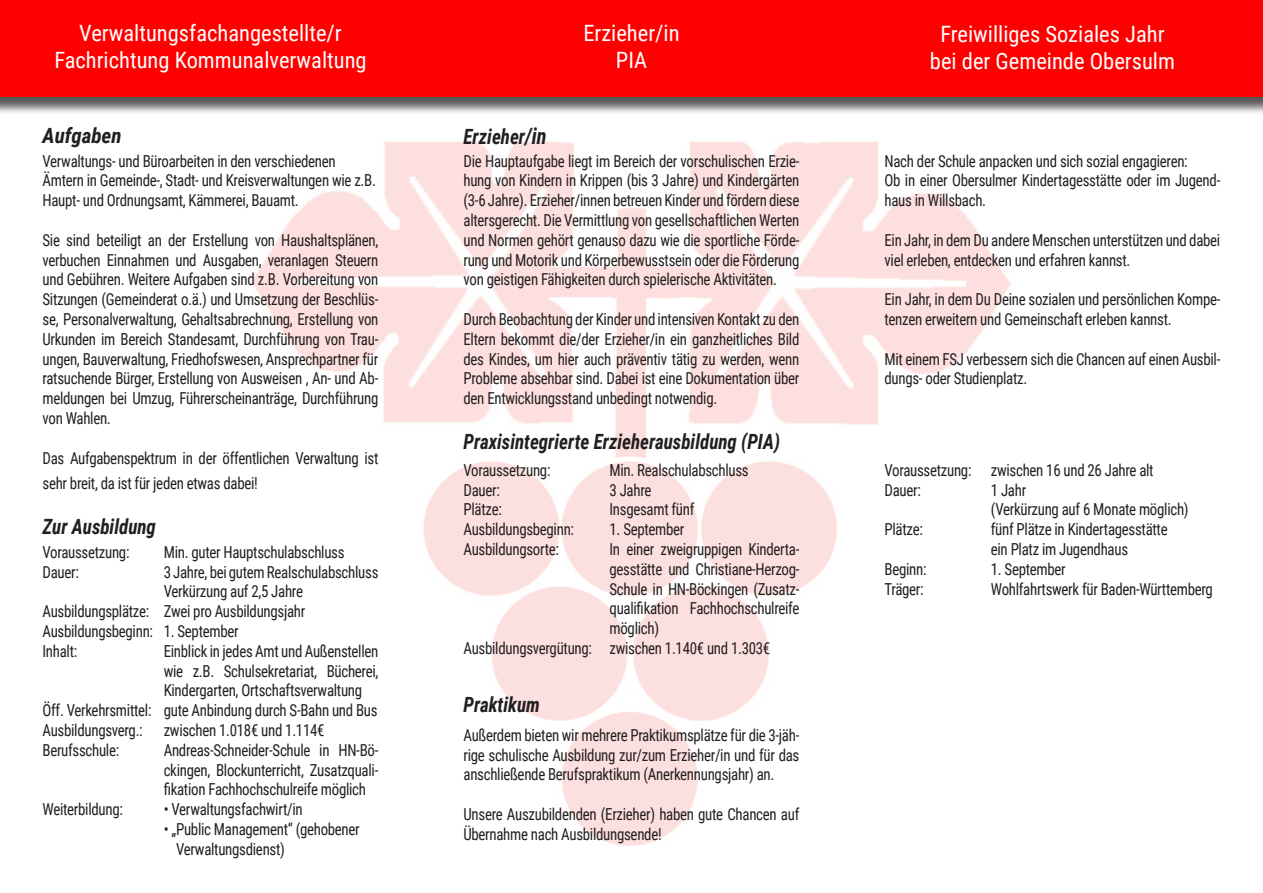
<style>
.page{position:relative;width:1263px;height:893px;background:#fff}
.page>*{position:absolute;margin:0;border:0;box-sizing:border-box;transform-origin:0 0}
.t1{font:22.5px/27px "Roboto Condensed";color:#fff;text-align:center}
.t2{font:italic 700 21px "Roboto Condensed";color:#231f20;scale:.9 1}
.t3{font:italic 700 21px "Roboto Condensed";color:#231f20}
.t4{font:16.5px/19.8px "Roboto Condensed";letter-spacing:-.02em;color:#231f20;scale:.9 1}
.s1{font-size:22.5px}
</style>
<div class="page">
<img style="left:250px;top:141px;width:762px;height:705px">
<div style="left:0;top:0;width:1263px;height:117px;background:#231f20;opacity:.75"></div>
<div style="left:0;top:0;width:1263px;height:97px;background:#f00"></div>
<h1 class="t1" style="left:54px;top:20px;width:314px">Verwaltungsfachangestellte/r<br>Fachrichtung Kommunalverwaltung</h1>
<h1 class="t1" style="left:583px;top:20px;width:98px">Erzieher/in<br>PIA</h1>
<h1 class="t1" style="left:930px;top:21px;width:246px">Freiwilliges Soziales Jahr bei der Gemeinde Obersulm</h1>
<p class="t3" style="left:43px;top:124px;width:81px">Aufgaben</p>
<p class="t2" style="left:463px;top:125px;width:94px">Erzieher<span class="s1">/in</span></p>
<p class="t4" style="left:43px;top:151px;width:372px">Verwaltungs- und Büroarbeiten in den verschiedenen<br>Ämtern in Gemeinde-, Stadt- und Kreisverwaltungen wie z.B.<br>Haupt- und Ordnungsamt, Kämmerei, Bauamt.</p>
<p class="t4" style="left:43px;top:230px;width:375px;text-align:justify">Sie sind beteiligt an der Erstellung von Haushaltsplänen, verbuchen Einnahmen und Ausgaben, veranlagen Steuern und Gebühren. Weitere Aufgaben sind z.B. Vorbereitung von Sitzungen (Gemeinderat o.ä.) und Umsetzung der Beschlüs&shy;se, Personalverwaltung, Gehaltsabrechnung, Erstellung von Urkunden im Bereich Standesamt, Durchführung von Trau&shy;ungen, Bauverwaltung, Friedhofswesen, Ansprechpartner für ratsuchende Bürger, Erstellung von Ausweisen , An- und Ab&shy;meldungen bei Umzug, Führerscheinanträge, Durchführung von Wahlen.</p>
<p class="t4" style="left:43px;top:445px;width:375px;line-height:25.2px">Das Aufgabenspektrum in der öffentlichen Verwaltung ist sehr breit, da ist für jeden etwas dabei!</p>
<p class="t2" style="left:43px;top:514px;width:128px">Zur Ausbildung</p>
<p class="t4" style="left:43px;top:542px;width:98px">Voraussetzung:<br>Dauer:</p>
<p class="t4" style="left:43px;top:602px;width:124px">Ausbildungsplätze:<br>Ausbildungsbeginn:<br>Inhalt:</p>
<p class="t4" style="left:43px;top:701px;width:123px">Öff. Verkehrsmittel:<br>Ausbildungsverg.:<br>Berufsschule:</p>
<p class="t4" style="left:43px;top:800px;width:91px">Weiterbildung:</p>
<p class="t4" style="left:164px;top:542px;width:240px">Min. guter Hauptschulabschluss<br>3 Jahre, bei gutem Realschulabschluss<br>Verkürzung auf 2,5 Jahre<br>Zwei pro Ausbildungsjahr</p>
<p class="t4" style="left:164px;top:621px;width:240px">1. September<br>Einblick in jedes Amt und Außenstellen wie z.B. Schulsekretariat, Bücherei, Kindergarten, Ortschaftsverwaltung gute Anbindung durch S-Bahn und Bus zwischen 1.018€ und 1.114€ Andreas-Schneider-Schule in HN-Bö&shy;ckingen, Blockunterricht, Zusatzquali&shy;fikation Fachhochschulreife möglich</p>
<p class="t4" style="left:164px;top:800px;width:156px">• Verwaltungsfachwirt/in</p>
<p class="t4" style="left:176px;top:819px;width:205px;text-indent:-12px">• „Public Management“ (gehobener<br>Verwaltungsdienst)</p>
<p class="t4" style="left:463px;top:151px;width:375px;text-align:justify">Die Hauptaufgabe liegt im Bereich der vorschulischen Erzie&shy;hung von Kindern in Krippen (bis 3 Jahre) und Kindergärten (3-6 Jahre). Erzieher/innen betreuen Kinder und fördern diese altersgerecht. Die Vermittlung von gesellschaftlichen Werten und Normen gehört genauso dazu wie die sportliche Förde&shy;rung und Motorik und Körperbewusstsein oder die Förderung von geistigen Fähigkeiten durch spielerische Aktivitäten.</p>
<p class="t4" style="left:463px;top:309px;width:375px;text-align:justify">Durch Beobachtung der Kinder und intensiven Kontakt zu den Eltern bekommt die/der Erzieher/in ein ganzheitliches Bild des Kindes, um hier auch präventiv tätig zu werden, wenn Probleme absehbar sind. Dabei ist eine Dokumentation über den Entwicklungsstand unbedingt notwendig.</p>
<p class="t2" style="left:463px;top:430px;width:353px">Praxisintegrierte Erzieherausbildung (PIA)</p>
<p class="t4" style="left:463px;top:460px;width:124px">Voraussetzung:<br>Dauer:<br>Plätze:<br>Ausbildungsbeginn:<br>Ausbildungsorte:</p>
<p class="t4" style="left:463px;top:638px;width:144px">Ausbildungsvergütung:</p>
<p class="t2" style="left:463px;top:693px;width:86px">Praktikum</p>
<p class="t4" style="left:609px;top:460px;width:156px">Min. Realschulabschluss<br>3 Jahre<br>Insgesamt fünf</p>
<p class="t4" style="left:609px;top:520px;width:213px">1. September<br>In einer zweigruppigen Kinderta&shy;gesstätte und Christiane-Herzog-<br>Schule in HN-Böckingen (Zusatz&shy;qualifikation Fachhochschulreife möglich)<br>zwischen 1.140€ und 1.303€</p>
<p class="t4" style="left:463px;top:725px;width:375px;text-align:justify">Außerdem bieten wir mehrere Praktikumsplätze für die 3-jäh&shy;rige schulische Ausbildung zur/zum Erzieher/in und für das anschließende Berufspraktikum (Anerkennungsjahr) an.</p>
<p class="t4" style="left:463px;top:804px;width:375px">Unsere Auszubildenden (Erzieher) haben gute Chancen auf<br>Übernahme nach Ausbildungsende!</p>
<p class="t4" style="left:884px;top:151px;width:375px">Nach der Schule anpacken und sich sozial engagieren:<br>Ob in einer Obersulmer Kindertagesstätte oder im Jugend&shy;haus in Willsbach.</p>
<p class="t4" style="left:884px;top:230px;width:375px">Ein Jahr, in dem Du andere Menschen unterstützen und dabei viel erleben, entdecken und erfahren kannst.</p>
<p class="t4" style="left:884px;top:290px;width:375px">Ein Jahr, in dem Du Deine sozialen und persönlichen Kompe&shy;tenzen erweitern und Gemeinschaft erleben kannst.</p>
<p class="t4" style="left:884px;top:349px;width:375px">Mit einem FSJ verbessern sich die Chancen auf einen Ausbil&shy;dungs- oder Studienplatz.</p>
<p class="t4" style="left:884px;top:460px;width:98px">Voraussetzung:<br>Dauer:</p>
<p class="t4" style="left:884px;top:520px;width:44px">Plätze:</p>
<p class="t4" style="left:884px;top:559px;width:48px">Beginn:<br>Träger:</p>
<p class="t4" style="left:991px;top:460px;width:221px">zwischen 16 und 26 Jahre alt<br>1 Jahr<br>(Verkürzung auf 6 Monate möglich) fünf Plätze in Kindertagesstätte ein Platz im Jugendhaus</p>
<p class="t4" style="left:991px;top:559px;width:248px">1. September<br>Wohlfahrtswerk für Baden-Württemberg</p>
</div>
